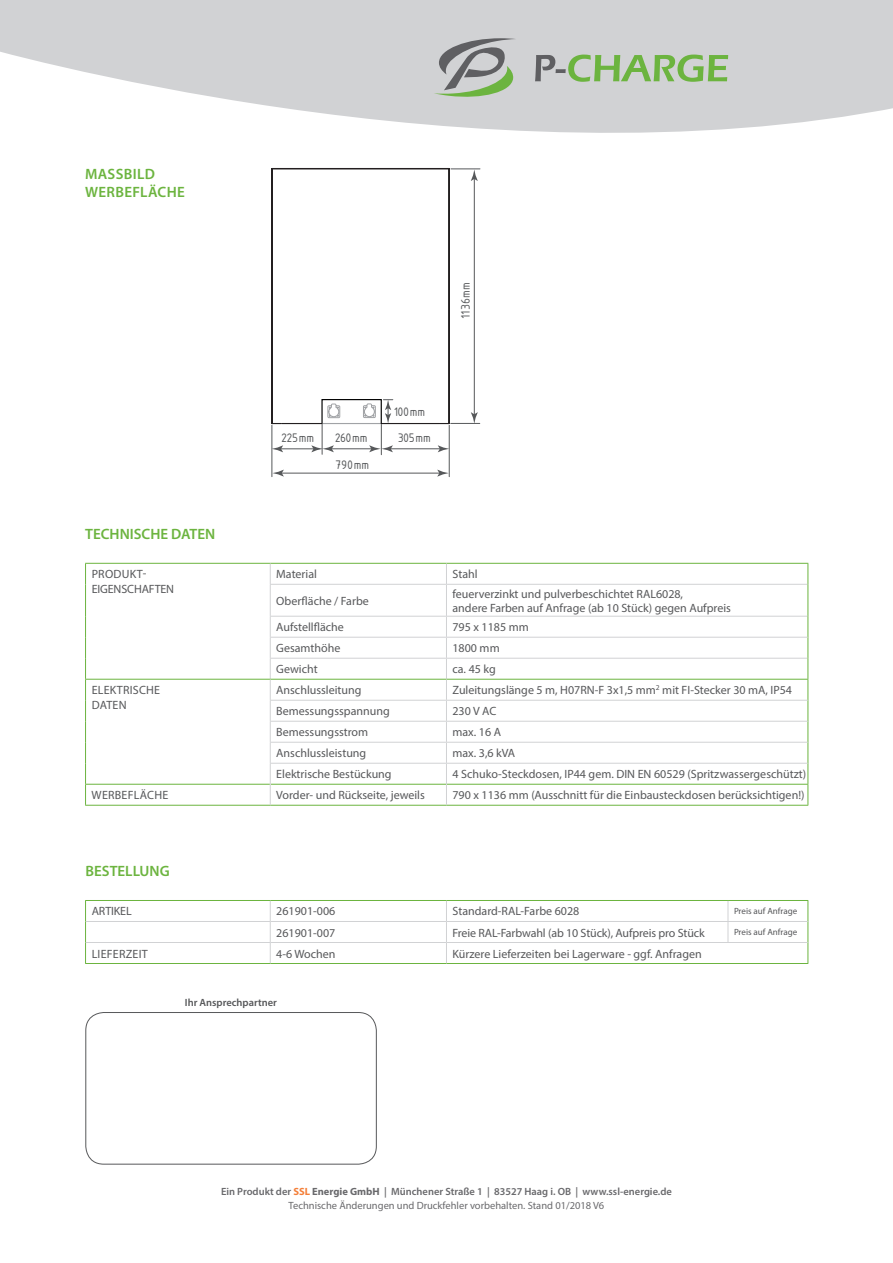
<style>
.page{position:relative;width:893px;height:1263px;background:#fff}
.page>*{position:absolute;margin:0;border:0;box-sizing:border-box;transform-origin:0 0}
.t1{font:600 15px "Myriad Pro";color:#6cb43f}
.t2{font:600 15px/18px "Myriad Pro";letter-spacing:.02em;color:#6cb43f}
.t3{font:13.35px "ISOCPEUR";color:#56585a}
.t4{font:12px/14.4px "Myriad Pro";color:#57585a}
.t5{font:12px/14.4px "Myriad Pro";letter-spacing:.02em;color:#57585a}
.t6{font:600 10.5px/13.5px "Myriad Pro";color:#69696c;text-align:center}
.t7{font:600 10.5px "Myriad Pro";color:#57585a}
.t8{font:9px "Myriad Pro";color:#57585a}
.s1{font-weight:700;color:#f47f39}
.s2{font-weight:700}
.s3{font-weight:400}
</style>
<div class="page">
<svg style="left:0;top:0;width:893px;height:191px;fill:#d1d2d4"></svg>
<svg style="left:535px;top:55px;width:193px;height:27px;background:#a4c096"></svg>
<svg style="left:434px;top:38px;width:82px;height:59px;background:#a8b0a6"></svg>
<hr style="left:85px;top:563px;width:185px;height:1px;background:#6cb43f">
<svg style="left:85px;top:564px;width:1px;height:20px"></svg>
<hr style="left:270px;top:563px;width:176px;height:1px;background:#6cb43f">
<hr style="left:85px;top:584px;width:1px;height:32px;background:#6cb43f">
<svg style="left:270px;top:564px;width:1px;height:20px"></svg>
<hr style="left:446px;top:563px;width:282px;height:1px;background:#6cb43f">
<hr style="left:728px;top:563px;width:80px;height:1px;background:#6cb43f">
<svg style="left:807px;top:564px;width:1px;height:20px"></svg>
<svg style="left:446px;top:564px;width:1px;height:20px"></svg>
<hr style="left:270px;top:584px;width:176px;height:1px;background:#d1d2d4">
<hr style="left:270px;top:585px;width:1px;height:31px;background:#d1d2d4">
<hr style="left:446px;top:584px;width:282px;height:1px;background:#d1d2d4">
<hr style="left:446px;top:585px;width:1px;height:31px;background:#d1d2d4">
<hr style="left:728px;top:584px;width:79px;height:1px;background:#d1d2d4">
<hr style="left:807px;top:584px;width:1px;height:32px;background:#6cb43f">
<hr style="left:270px;top:616px;width:176px;height:1px;background:#d1d2d4">
<hr style="left:446px;top:616px;width:282px;height:1px;background:#d1d2d4">
<hr style="left:728px;top:616px;width:79px;height:1px;background:#d1d2d4">
<hr style="left:270px;top:637px;width:176px;height:1px;background:#d1d2d4">
<hr style="left:270px;top:658px;width:176px;height:1px;background:#d1d2d4">
<hr style="left:85px;top:679px;width:185px;height:1px;background:#6cb43f">
<hr style="left:270px;top:679px;width:176px;height:1px;background:#6cb43f">
<hr style="left:85px;top:784px;width:185px;height:1px;background:#6cb43f">
<svg style="left:85px;top:616px;width:1px;height:189px"></svg>
<hr style="left:271px;top:784px;width:175px;height:1px;background:#6cb43f">
<hr style="left:85px;top:805px;width:185px;height:1px;background:#6cb43f">
<hr style="left:270px;top:805px;width:176px;height:1px;background:#6cb43f">
<hr style="left:85px;top:900px;width:185px;height:1px;background:#6cb43f">
<svg style="left:85px;top:901px;width:1px;height:62px"></svg>
<hr style="left:85px;top:963px;width:185px;height:1px;background:#6cb43f">
<hr style="left:270px;top:963px;width:176px;height:1px;background:#6cb43f">
<hr style="left:446px;top:637px;width:282px;height:1px;background:#d1d2d4">
<hr style="left:728px;top:637px;width:79px;height:1px;background:#d1d2d4">
<hr style="left:446px;top:658px;width:282px;height:1px;background:#d1d2d4">
<hr style="left:728px;top:658px;width:79px;height:1px;background:#d1d2d4">
<hr style="left:446px;top:679px;width:282px;height:1px;background:#6cb43f">
<hr style="left:728px;top:679px;width:80px;height:1px;background:#6cb43f">
<hr style="left:447px;top:784px;width:281px;height:1px;background:#6cb43f">
<hr style="left:728px;top:784px;width:80px;height:1px;background:#6cb43f">
<svg style="left:807px;top:616px;width:1px;height:189px"></svg>
<hr style="left:446px;top:805px;width:282px;height:1px;background:#6cb43f">
<hr style="left:728px;top:805px;width:80px;height:1px;background:#6cb43f">
<hr style="left:270px;top:700px;width:176px;height:1px;background:#d1d2d4">
<hr style="left:446px;top:700px;width:282px;height:1px;background:#d1d2d4">
<hr style="left:728px;top:700px;width:79px;height:1px;background:#d1d2d4">
<hr style="left:270px;top:721px;width:176px;height:1px;background:#d1d2d4">
<hr style="left:446px;top:721px;width:282px;height:1px;background:#d1d2d4">
<hr style="left:728px;top:721px;width:79px;height:1px;background:#d1d2d4">
<hr style="left:270px;top:742px;width:176px;height:1px;background:#d1d2d4">
<hr style="left:446px;top:742px;width:282px;height:1px;background:#d1d2d4">
<hr style="left:728px;top:742px;width:79px;height:1px;background:#d1d2d4">
<hr style="left:270px;top:763px;width:176px;height:1px;background:#d1d2d4">
<hr style="left:446px;top:763px;width:282px;height:1px;background:#d1d2d4">
<hr style="left:728px;top:763px;width:79px;height:1px;background:#d1d2d4">
<svg style="left:270px;top:617px;width:1px;height:188px"></svg>
<svg style="left:446px;top:617px;width:1px;height:188px"></svg>
<svg style="left:807px;top:901px;width:1px;height:62px"></svg>
<hr style="left:446px;top:963px;width:282px;height:1px;background:#6cb43f">
<hr style="left:728px;top:963px;width:80px;height:1px;background:#6cb43f">
<hr style="left:86px;top:921px;width:184px;height:1px;background:#d1d2d4">
<hr style="left:86px;top:942px;width:184px;height:1px;background:#d1d2d4">
<hr style="left:270px;top:942px;width:176px;height:1px;background:#d1d2d4">
<svg style="left:270px;top:901px;width:1px;height:62px"></svg>
<hr style="left:446px;top:942px;width:282px;height:1px;background:#d1d2d4">
<svg style="left:446px;top:901px;width:1px;height:62px"></svg>
<hr style="left:728px;top:942px;width:79px;height:1px;background:#d1d2d4">
<hr style="left:270px;top:921px;width:176px;height:1px;background:#d1d2d4">
<hr style="left:446px;top:921px;width:282px;height:1px;background:#d1d2d4">
<hr style="left:728px;top:921px;width:79px;height:1px;background:#d1d2d4">
<hr style="left:270px;top:900px;width:176px;height:1px;background:#6cb43f">
<hr style="left:446px;top:900px;width:282px;height:1px;background:#6cb43f">
<hr style="left:728px;top:900px;width:80px;height:1px;background:#6cb43f">
<svg style="left:728px;top:901px;width:1px;height:41px"></svg>
<svg style="left:271px;top:168px;width:179px;height:257px"></svg>
<hr style="left:271px;top:425px;width:1px;height:52px;background:#56585a">
<hr style="left:322px;top:424px;width:1px;height:30px;background:#56585a">
<hr style="left:449px;top:425px;width:1px;height:52px;background:#56585a">
<hr style="left:279px;top:448px;width:36px;height:1px;background:#56585a">
<svg style="left:272px;top:445px;width:11px;height:7px"></svg>
<hr style="left:330px;top:448px;width:43px;height:1px;background:#56585a">
<svg style="left:311px;top:445px;width:23px;height:7px"></svg>
<hr style="left:389px;top:448px;width:52px;height:1px;background:#56585a">
<svg style="left:369px;top:445px;width:24px;height:7px"></svg>
<svg style="left:438px;top:445px;width:11px;height:7px"></svg>
<hr style="left:474px;top:177px;width:1px;height:239px;background:#56585a">
<svg style="left:451px;top:412px;width:29px;height:12px"></svg>
<svg style="left:451px;top:168px;width:29px;height:13px"></svg>
<svg style="left:327px;top:403px;width:14px;height:15px"></svg>
<svg style="left:363px;top:403px;width:13px;height:15px"></svg>
<hr style="left:280px;top:473px;width:161px;height:1px;background:#56585a">
<svg style="left:272px;top:470px;width:12px;height:7px"></svg>
<svg style="left:437px;top:470px;width:12px;height:7px"></svg>
<div style="left:321px;top:399px;width:61px;height:25px;border:1px solid #000001"></div>
<hr style="left:381px;top:424px;width:1px;height:31px;background:#56585a">
<svg style="left:383px;top:399px;width:10px;height:24px"></svg>
<div style="left:85px;top:1012px;width:292px;height:152px;border:1px solid #57585a;border-radius:18px"></div>
<p class="t2" style="left:85px;top:165px;width:101px">MASSBILD<br>WERBEFLÄCHE</p>
<p class="t3" style="left:457px;top:319px;width:38px;rotate:-90deg">1136mm</p>
<p class="t3" style="left:394px;top:403px;width:33px">100mm</p>
<p class="t3" style="left:281px;top:429px;width:34px">225mm</p>
<p class="t3" style="left:335px;top:429px;width:34px">260mm</p>
<p class="t3" style="left:398px;top:429px;width:34px">305mm</p>
<p class="t3" style="left:335px;top:456px;width:36px">790mm</p>
<p class="t1" style="left:85px;top:524px;width:132px">TECHNISCHE DATEN</p>
<p class="t4" style="left:92px;top:567px;width:84px">PRODUKT-<br>EIGENSCHAFTEN</p>
<p class="t4" style="left:276px;top:567px;width:42px">Material</p>
<p class="t4" style="left:452px;top:567px;width:27px">Stahl</p>
<p class="t4" style="left:276px;top:593px;width:94px">Oberfläche / Farbe</p>
<p class="t4" style="left:452px;top:586px;width:280px">feuerverzinkt und pulverbeschichtet RAL6028,<br>andere Farben auf Anfrage (ab 10 Stück) gegen Aufpreis</p>
<p class="t4" style="left:276px;top:620px;width:69px">Aufstellfläche</p>
<p class="t4" style="left:452px;top:620px;width:78px">795 x 1185 mm</p>
<p class="t4" style="left:276px;top:641px;width:66px">Gesamthöhe</p>
<p class="t4" style="left:452px;top:641px;width:49px">1800 mm</p>
<p class="t4" style="left:276px;top:662px;width:43px">Gewicht</p>
<p class="t4" style="left:452px;top:662px;width:45px">ca. 45 kg</p>
<p class="t5" style="left:92px;top:683px;width:70px">ELEKTRISCHE<br>DATEN</p>
<p class="t4" style="left:276px;top:683px;width:87px">Anschlussleitung</p>
<p class="t4" style="left:452px;top:683px;width:341px">Zuleitungslänge 5 m, H07RN-F 3x1,5 mm<sup>2</sup> mit FI-Stecker 30 mA, IP54</p>
<p class="t4" style="left:276px;top:704px;width:115px">Bemessungsspannung</p>
<p class="t4" style="left:452px;top:704px;width:45px">230 V AC</p>
<p class="t4" style="left:276px;top:725px;width:93px">Bemessungsstrom</p>
<p class="t4" style="left:452px;top:725px;width:50px">max. 16 A</p>
<p class="t4" style="left:276px;top:746px;width:92px">Anschlussleistung</p>
<p class="t4" style="left:452px;top:746px;width:64px">max. 3,6 kVA</p>
<p class="t4" style="left:276px;top:767px;width:117px">Elektrische Bestückung</p>
<p class="t4" style="left:452px;top:767px;width:355px">4 Schuko-Steckdosen, IP44 gem. DIN EN 60529 (Spritzwassergeschützt)</p>
<p class="t5" style="left:92px;top:788px;width:78px">WERBEFLÄCHE</p>
<p class="t4" style="left:276px;top:788px;width:150px">Vorder- und Rückseite, jeweils</p>
<p class="t4" style="left:452px;top:788px;width:353px">790 x 1136 mm (Ausschnitt für die Einbausteckdosen berücksichtigen!)</p>
<p class="t1" style="left:86px;top:862px;width:86px">BESTELLUNG</p>
<p class="t4" style="left:92px;top:904px;width:42px">ARTIKEL</p>
<p class="t4" style="left:276px;top:904px;width:61px">261901-006</p>
<p class="t4" style="left:452px;top:904px;width:128px">Standard-RAL-Farbe 6028</p>
<p class="t8" style="left:734px;top:906px;width:65px">Preis auf Anfrage</p>
<p class="t4" style="left:276px;top:925px;width:61px">261901-007</p>
<p class="t4" style="left:452px;top:925px;width:254px">Freie RAL-Farbwahl (ab 10 Stück), Aufpreis pro Stück</p>
<p class="t8" style="left:734px;top:927px;width:65px">Preis auf Anfrage</p>
<p class="t5" style="left:92px;top:946px;width:58px">LIEFERZEIT</p>
<p class="t4" style="left:276px;top:946px;width:61px">4-6 Wochen</p>
<p class="t4" style="left:452px;top:946px;width:251px">Kürzere Lieferzeiten bei Lagerware - ggf. Anfragen</p>
<p class="t7" style="left:185px;top:996px;width:93px">Ihr Ansprechpartner</p>
<p class="t6" style="left:221px;top:1185px;width:452px">Ein Produkt der <span class="s1">SSL</span> <span class="s2">Energie GmbH</span> | Münchener Straße 1 | 83527 Haag i. OB | www.ssl-energie.de<br><span class="s3">Technische Änderungen und Druckfehler vorbehalten. Stand 01/2018 V6</span></p>
</div>
